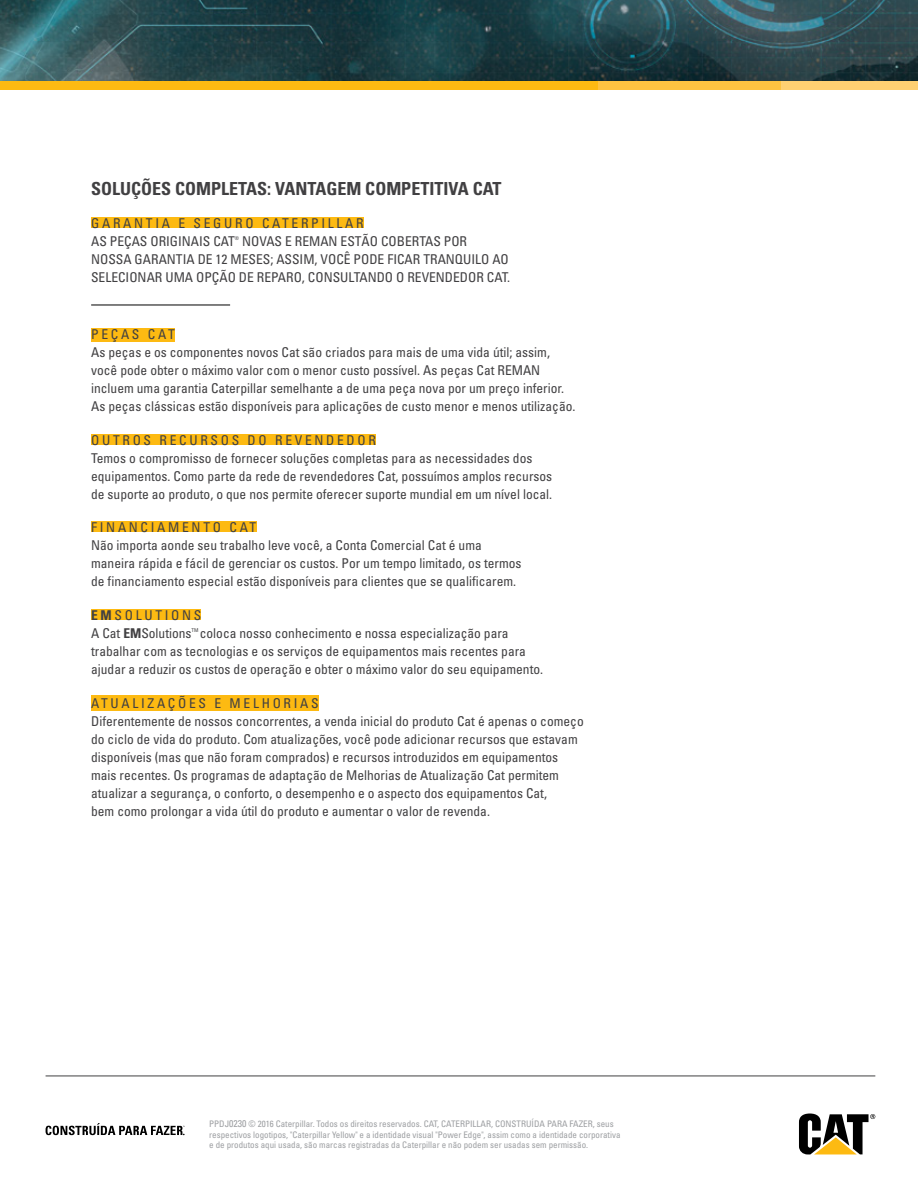
<style>
.page{position:relative;width:918px;height:1188px;background:#fff}
.page>*{position:absolute;margin:0;border:0;box-sizing:border-box;transform-origin:0 0}
.t1{font:700 condensed 18px "Univers";color:#414042}
.t2{font:condensed 13.5px/18px "Univers";color:#414042}
.t3{font:condensed 13.5px/18px "Univers";letter-spacing:.2em;color:#414042}
.t4{font:condensed 9px/10.8px "Univers";color:#9d9fa2}
.t5{font:condensed 5.25px "Univers";color:#414042}
.s1{font-weight:700}
.s2{font-size:9.75px}
</style>
<div class="page">
<img style="left:0;top:0;width:918px;height:81px">
<svg style="left:799px;top:1114px;width:76px;height:40px"></svg>
<svg style="left:46px;top:1123px;width:139px;height:12px"></svg>
<hr style="left:46px;top:1076px;width:829px;height:1px;background:#414042">
<div style="left:597px;top:81px;width:184px;height:8px;background:#fec341"></div>
<div style="left:781px;top:81px;width:137px;height:8px;background:#ffd072"></div>
<div style="left:0;top:81px;width:597px;height:8px;background:#fdba12"></div>
<div style="left:91px;top:328px;width:84px;height:14px;background:#fdba12"></div>
<div style="left:91px;top:522px;width:165px;height:10px;background:#fdba12"></div>
<div style="left:91px;top:609px;width:110px;height:11px;background:#fdba12"></div>
<div style="left:91px;top:434px;width:285px;height:11px;background:#fdba12"></div>
<div style="left:91px;top:217px;width:273px;height:11px;background:#fdba12"></div>
<div style="left:91px;top:696px;width:227px;height:15px;background:#fdba12"></div>
<hr style="left:91px;top:305px;width:139px;height:1px;background:#000">
<h1 class="t1" style="left:91px;top:177px;width:412px">SOLUÇÕES COMPLETAS: VANTAGEM COMPETITIVA CAT</h1>
<p class="t3" style="left:91px;top:214px;width:274px">GARANTIA E SEGURO CATERPILLAR<br>AS PEÇAS ORIGINAIS CAT</p>
<p class="t2" style="left:91px;top:232px;width:421px;text-indent:151px">NOVAS E REMAN ESTÃO COBERTAS POR<br>NOSSA GARANTIA DE 12 MESES; ASSIM, VOCÊ PODE FICAR TRANQUILO AO<br>SELECIONAR UMA OPÇÃO DE REPARO, CONSULTANDO O REVENDEDOR CAT.</p>
<p class="t5" style="left:235px;top:235px;width:6px">®</p>
<p class="t2" style="left:91px;top:325px;width:486px">PEÇAS CAT<br>As peças e os componentes novos Cat são criados para mais de uma vida útil; assim, você pode obter o máximo valor com o menor custo possível. As peças Cat REMAN incluem uma garantia Caterpillar semelhante a de uma peça nova por um preço inferior.<br>As peças clássicas estão disponíveis para aplicações de custo menor e menos utilização.</p>
<p class="t2" style="left:91px;top:431px;width:463px">OUTROS RECURSOS DO REVENDEDOR<br>Temos o compromisso de fornecer soluções completas para as necessidades dos equipamentos. Como parte da rede de revendedores Cat, possuímos amplos recursos de suporte ao produto, o que nos permite oferecer suporte mundial em um nível local.</p>
<p class="t2" style="left:91px;top:518px;width:432px">FINANCIAMENTO CAT<br>Não importa aonde seu trabalho leve você, a Conta Comercial Cat é uma maneira rápida e fácil de gerenciar os custos. Por um tempo limitado, os termos de financiamento especial estão disponíveis para clientes que se qualificarem.</p>
<p class="t2" style="left:91px;top:606px;width:112px"><span class="s1">EM</span>SOLUTIONS<br>A Cat <span class="s1">EM</span>Solutions</p>
<p class="t5" style="left:192px;top:627px;width:8px">TM</p>
<p class="t2" style="left:91px;top:624px;width:454px;text-indent:109px">coloca nosso conhecimento e nossa especialização para trabalhar com as tecnologias e os serviços de equipamentos mais recentes para ajudar a reduzir os custos de operação e obter o máximo valor do seu equipamento.</p>
<p class="t2" style="left:91px;top:694px;width:494px">ATUALIZAÇÕES E MELHORIAS<br>Diferentemente de nossos concorrentes, a venda inicial do produto Cat é apenas o começo do ciclo de vida do produto. Com atualizações, você pode adicionar recursos que estavam disponíveis (mas que não foram comprados) e recursos introduzidos em equipamentos mais recentes. Os programas de adaptação de Melhorias de Atualização Cat permitem atualizar a segurança, o conforto, o desempenho e o aspecto dos equipamentos Cat,<br>bem como prolongar a vida útil do produto e aumentar o valor de revenda.</p>
<p class="t4" style="left:209px;top:1118px;width:413px">PPDJ<span class="s2">0230</span> © 2016 Caterpillar. Todos os direitos reservados. CAT, CATERPILLAR, CONSTRUÍDA PARA FAZER, seus respectivos logotipos, "Caterpillar Yellow" e a identidade visual "Power Edge", assim como a identidade corporativa e de produtos aqui usada, são marcas registradas da Caterpillar e não podem ser usadas sem permissão.</p>
</div>
